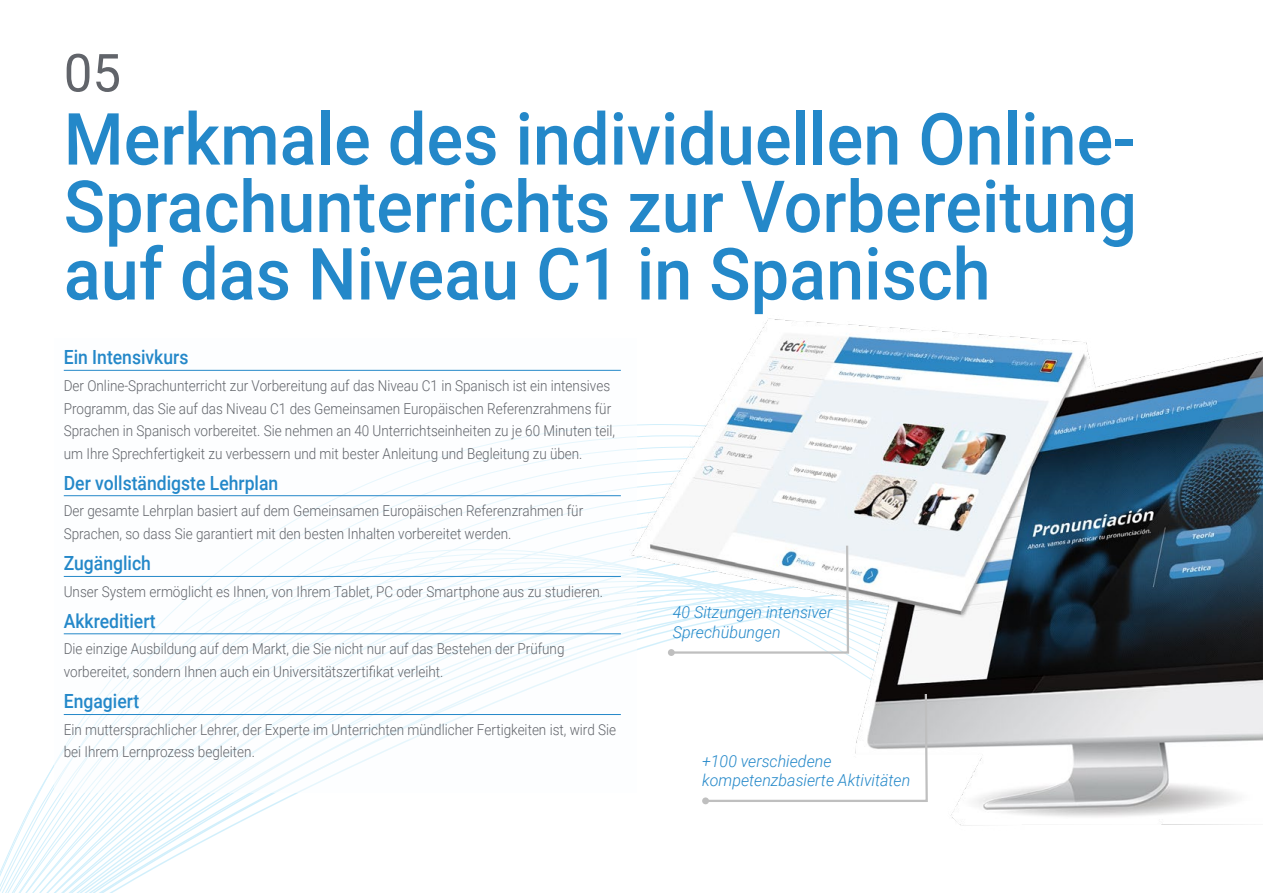
<style>
.page{position:relative;width:1263px;height:893px;background:#fff}
.page>*{position:absolute;margin:0;border:0;box-sizing:border-box;transform-origin:0 0}
.t1{font:500 72px/67.5px "Roboto";color:#2488c9;text-align:justify;scale:.95 1}
.t2{font:52.5px "Roboto";color:#61646a}
.t3{font:500 19.5px "Roboto";color:#2488c9;scale:.9 1}
.t4{font:italic 300 16.5px/19.5px "Roboto";color:#2488c9}
.t5{font:300 15px/22.5px "Roboto";color:#61646a;scale:.9 1}
</style>
<div class="page">
<svg style="left:0;top:765px;width:300px;height:128px"></svg>
<div style="left:54px;top:338px;width:582px;height:454px;background:#fcfeff"></div>
<img style="left:594px;top:318px;width:669px;height:508px">
<hr style="left:64px;top:370px;width:557px;height:1px;background:#2488c9">
<hr style="left:64px;top:495px;width:557px;height:1px;background:#2488c9">
<hr style="left:64px;top:576px;width:557px;height:1px;background:#2488c9">
<hr style="left:64px;top:633px;width:557px;height:1px;background:#2488c9">
<hr style="left:64px;top:714px;width:557px;height:1px;background:#2488c9">
<svg style="left:703px;top:692px;width:226px;height:111px"></svg>
<div style="left:702px;top:797px;width:7px;height:7px;background:#bfbfbf;border-radius:50%"></div>
<svg style="left:668px;top:543px;width:182px;height:112px"></svg>
<div style="left:668px;top:649px;width:7px;height:7px;background:#bfbfbf;border-radius:50%"></div>
<h2 class="t2" style="left:64px;top:36px;width:59px">05</h2>
<h1 class="t1" style="left:64px;top:103px;width:1131px">Merkmale des individuellen Online-Sprachunterrichts zur Vorbereitung auf das Niveau C1 in Spanisch</h1>
<h3 class="t3" style="left:64px;top:344px;width:140px">Ein Intensivkurs</h3>
<p class="t5" style="left:64px;top:374px;width:614px">Der Online-Sprachunterricht zur Vorbereitung auf das Niveau C1 in Spanisch ist ein intensives Programm, das Sie auf das Niveau C1 des Gemeinsamen Europäischen Referenzrahmens für Sprachen in Spanisch vorbereitet. Sie nehmen an 40 Unterrichtseinheiten zu je 60 Minuten teil, um Ihre Sprechfertigkeit zu verbessern und mit bester Anleitung und Begleitung zu üben.</p>
<h3 class="t3" style="left:64px;top:469px;width:240px">Der vollständigste Lehrplan</h3>
<p class="t5" style="left:64px;top:499px;width:579px">Der gesamte Lehrplan basiert auf dem Gemeinsamen Europäischen Referenzrahmen für<br>Sprachen, so dass Sie garantiert mit den besten Inhalten vorbereitet werden.</p>
<h3 class="t3" style="left:64px;top:549px;width:98px">Zugänglich</h3>
<p class="t5" style="left:64px;top:579px;width:601px">Unser System ermöglicht es Ihnen, von Ihrem Tablet, PC oder Smartphone aus zu studieren.</p>
<h3 class="t3" style="left:64px;top:607px;width:104px">Akkreditiert</h3>
<p class="t5" style="left:64px;top:637px;width:558px">Die einzige Ausbildung auf dem Markt, die Sie nicht nur auf das Bestehen der Prüfung vorbereitet, sondern Ihnen auch ein Universitätszertifikat verleiht.</p>
<h3 class="t3" style="left:64px;top:687px;width:85px">Engagiert</h3>
<p class="t5" style="left:64px;top:717px;width:615px">Ein muttersprachlicher Lehrer, der Experte im Unterrichten mündlicher Fertigkeiten ist, wird Sie bei Ihrem Lernprozess begleiten.</p>
<p class="t4" style="left:673px;top:602px;width:161px">40 Sitzungen intensiver<br>Sprechübungen</p>
<p class="t4" style="left:702px;top:750px;width:210px">+100 verschiedene kompetenzbasierte Aktivitäten</p>
</div>
